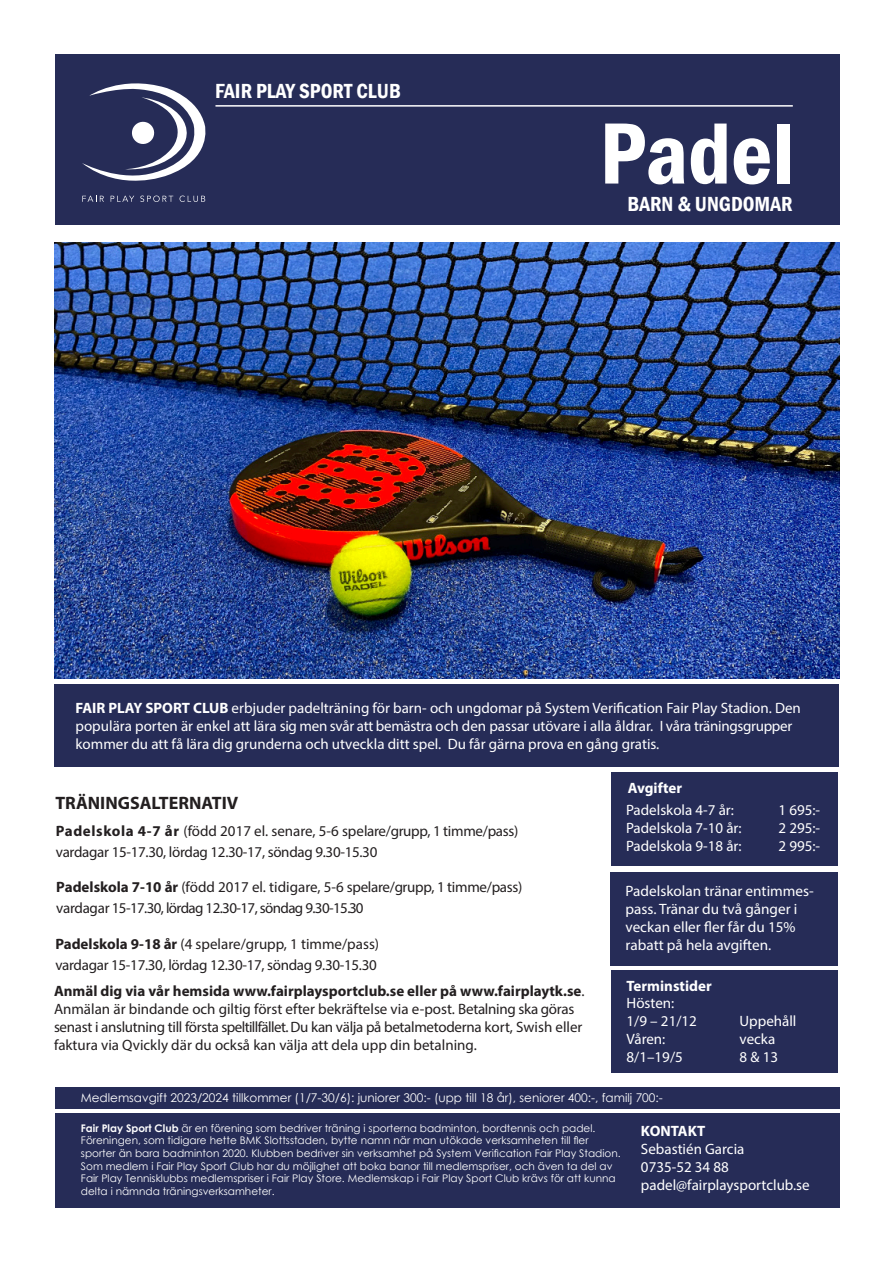
<style>
.page{position:relative;width:893px;height:1263px;background:#fff}
.page>*{position:absolute;margin:0;border:0;box-sizing:border-box;transform-origin:0 0}
.t1{font:600 condensed 90px "Franklin Gothic";color:#fff}
.t2{font:600 condensed 21px "Franklin Gothic";color:#fff}
.t3{font:700 18px "Myriad Pro";color:#231f20}
.t4{font:15px/18px "Myriad Pro";color:#fff}
.t5{font:15px/18px "Myriad Pro";color:#231f20}
.t6{font:15px "Myriad Pro";letter-spacing:-.02em;color:#231f20}
.t7{font:15px "Myriad Pro";letter-spacing:-.04em;color:#231f20}
.t8{font:700 15px "Myriad Pro";color:#fff}
.t9{font:12px "Century Gothic";color:#fff}
.t10{font:10.5px/12.6px "Century Gothic";color:#fff}
.s1{font-weight:700}
</style>
<div class="page">
<div style="left:55px;top:54px;width:785px;height:170px;background:#262c57"></div>
<div style="left:55px;top:1113px;width:785px;height:95px;background:#262c57"></div>
<hr style="left:215px;top:105px;width:578px;height:2px;background:#fff">
<img style="left:55px;top:243px;width:785px;height:435px">
<div style="left:54px;top:684px;width:784px;height:83px;background:#262c57"></div>
<div style="left:55px;top:1087px;width:785px;height:22px;background:#262c57"></div>
<svg style="left:82px;top:83px;width:123px;height:119px"></svg>
<div style="left:611px;top:772px;width:227px;height:94px;background:#262c57"></div>
<div style="left:611px;top:872px;width:227px;height:94px;background:#262c57"></div>
<div style="left:611px;top:971px;width:227px;height:102px;background:#262c57"></div>
<p class="t2" style="left:215px;top:77px;width:187px">FAIR PLAY SPORT CLUB</p>
<p class="t1" style="left:599px;top:93px;width:196px">Padel</p>
<p class="t2" style="left:628px;top:190px;width:166px">BARN &amp; UNGDOMAR</p>
<p class="t4" style="left:76px;top:699px;width:727px"><span class="s1">FAIR PLAY SPORT CLUB</span> erbjuder padelträning för barn- och ungdomar på System Verification Fair Play Stadion. Den</p>
<p class="t4" style="left:76px;top:717px;width:718px">populära porten är enkel att lära sig men svår att bemästra och den passar utövare i alla åldrar. I våra träningsgrupper</p>
<p class="t4" style="left:76px;top:735px;width:585px">kommer du att få lära dig grunderna och utveckla ditt spel. Du får gärna prova en gång gratis.</p>
<p class="t3" style="left:55px;top:792px;width:184px">TRÄNINGSALTERNATIV</p>
<p class="t6" style="left:56px;top:822px;width:464px"><span class="s1">Padelskola 4-7 år</span> (född 2017 el. senare, 5-6 spelare/grupp, 1 timme/pass)</p>
<p class="t6" style="left:56px;top:843px;width:323px">vardagar 15-17.30, lördag 12.30-17, söndag 9.30-15.30</p>
<p class="t6" style="left:56px;top:878px;width:468px"><span class="s1">Padelskola 7-10 år</span> (född 2017 el. tidigare, 5-6 spelare/grupp, 1 timme/pass)</p>
<p class="t7" style="left:56px;top:899px;width:309px">vardagar 15-17.30, lördag 12.30-17, söndag 9.30-15.30</p>
<p class="t5" style="left:55px;top:935px;width:325px"><span class="s1">Padelskola 9-18 år</span> (4 spelare/grupp, 1 timme/pass)</p>
<p class="t6" style="left:55px;top:956px;width:323px">vardagar 15-17.30, lördag 12.30-17, söndag 9.30-15.30</p>
<p class="t5" style="left:54px;top:981px;width:532px"><span class="s1">Anmäl dig via vår hemsida www.fairplaysportclub.se eller på www.fairplaytk.se</span>.<br>Anmälan är bindande och giltig först efter bekräftelse via e-post. Betalning ska göras senast i anslutning till första speltillfället. Du kan välja på betalmetoderna kort, Swish eller faktura via Qvickly där du också kan välja att dela upp din betalning.</p>
<p class="t8" style="left:628px;top:779px;width:56px">Avgifter</p>
<p class="t4" style="left:626px;top:801px;width:110px">Padelskola 4-7 år:</p>
<p class="t4" style="left:778px;top:801px;width:43px">1 695:-</p>
<p class="t4" style="left:626px;top:819px;width:117px">Padelskola 7-10 år:</p>
<p class="t4" style="left:778px;top:819px;width:43px">2 295:-</p>
<p class="t4" style="left:626px;top:837px;width:117px">Padelskola 9-18 år:</p>
<p class="t4" style="left:778px;top:837px;width:43px">2 995:-</p>
<p class="t4" style="left:625px;top:881px;width:190px">Padelskolan tränar entimmes&shy;pass. Tränar du två gånger i veckan eller fler får du 15% rabatt på hela avgiften.</p>
<p class="t8" style="left:627px;top:976px;width:87px">Terminstider</p>
<p class="t4" style="left:627px;top:993px;width:72px">Hösten:<br>1/9 – 21/12<br>Våren:<br>8/1–19/5</p>
<p class="t4" style="left:740px;top:1011px;width:58px">Uppehåll vecka</p>
<p class="t4" style="left:740px;top:1047px;width:40px">8 &amp; 13</p>
<p class="t9" style="left:81px;top:1089px;width:584px">Medlemsavgift 2023/2024 tillkommer (1/7-30/6): juniorer 300:- (upp till 18 år), seniorer 400:-, familj 700:-</p>
<p class="t10" style="left:81px;top:1121px;width:516px"><span class="s1">Fair Play Sport Club</span> är en förening som bedriver träning i sporterna badminton, bordtennis och padel.</p>
<p class="t10" style="left:81px;top:1134px;width:541px">Föreningen, som tidigare hette BMK Slottsstaden, bytte namn när man utökade verksamheten till fler sporter än bara badminton 2020. Klubben bedriver sin verksamhet på System Verification Fair Play Stadion.<br>Som medlem i Fair Play Sport Club har du möjlighet att boka banor till medlemspriser, och även ta del av Fair Play Tennisklubbs medlemspriser i Fair Play Store. Medlemskap i Fair Play Sport Club krävs för att kunna delta i nämnda träningsverksamheter.</p>
<p class="t4" style="left:641px;top:1122px;width:105px"><span class="s1">KONTAKT<br></span>Sebastién Garcia</p>
<p class="t4" style="left:641px;top:1158px;width:89px">0735-52 34 88</p>
<p class="t4" style="left:641px;top:1176px;width:170px">padel@fairplaysportclub.se</p>
</div>
